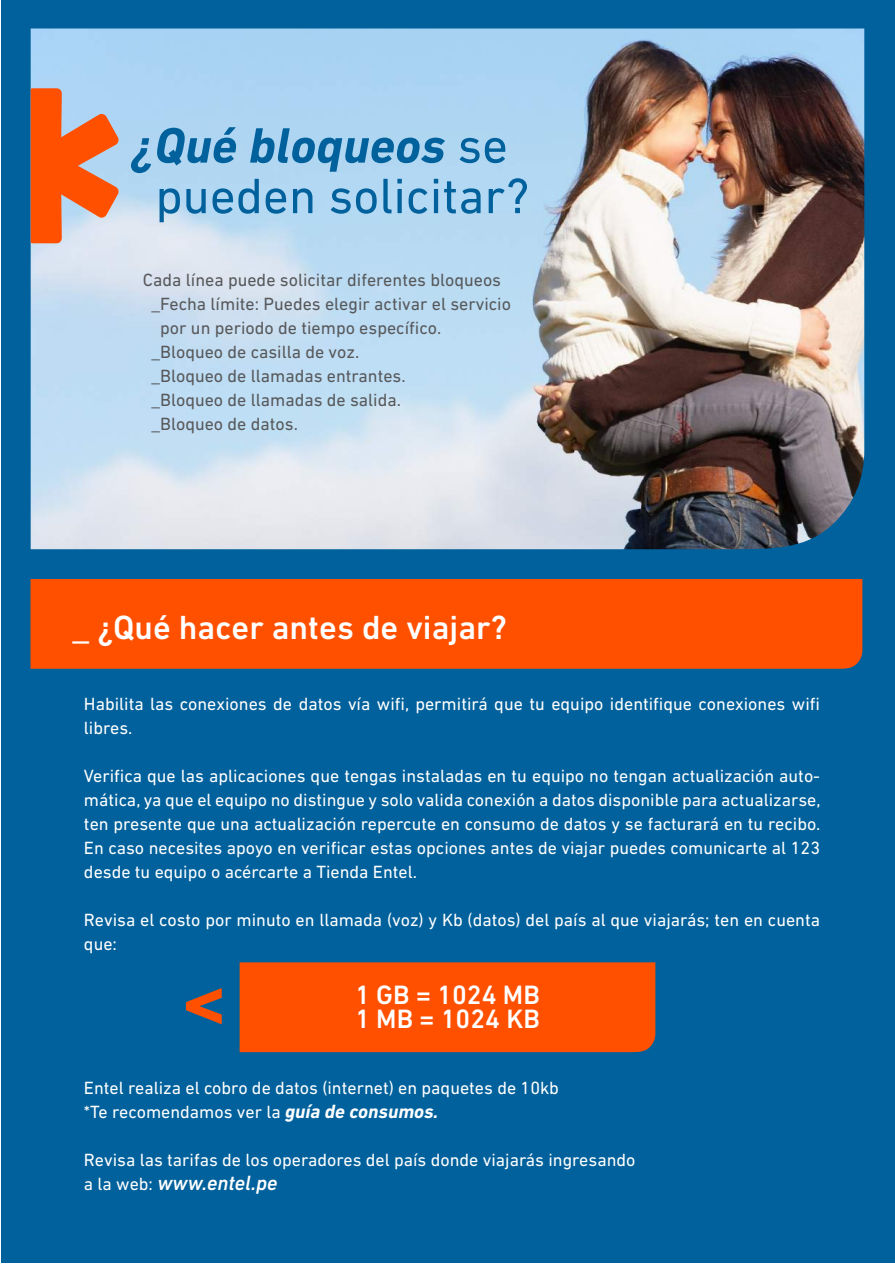
<style>
.page{position:relative;width:895px;height:1264px;background:#fff}
.page>*{position:absolute;margin:0;border:0;box-sizing:border-box;transform-origin:0 0}
.t1{font:italic 700 80.4px "DIN Next LT Pro";color:#ff5000}
.t2{font:50.55px/50.6px "DIN Next LT Pro";color:#00619c;text-align:center}
.t3{font:500 34.05px "DIN Next LT Pro";color:#fff}
.t4{font:500 27px "DIN Next LT Pro";color:#fff}
.t5{font:italic 500 21px "DIN Next LT Pro";color:#fff}
.t6{font:18px/24px "DIN Next LT Pro";color:#fff}
.t7{font:18px "DIN Next LT Pro";color:#57585a}
.s1{font-weight:700;font-style:italic}
.s2{font-weight:700;font-style:italic;font-size:19.5px}
.s3{font-weight:400;font-style:normal;font-size:18px}
</style>
<div class="page">
<div style="left:1px;top:0;width:893px;height:1263px;background:#00619c"></div>
<div style="left:30px;top:579px;width:832px;height:90px;background:#ff5000"></div>
<div style="left:239px;top:962px;width:416px;height:90px;background:#ff5000"></div>
<img style="left:31px;top:28px;width:833px;height:522px">
<svg style="left:31px;top:88px;width:88px;height:155px;background:#e5845c"></svg>
<h2 class="t2" style="left:131px;top:120px;width:399px"><span class="s1">¿Qué bloqueos</span> se pueden solicitar?</h2>
<p class="t7" style="left:143px;top:270px;width:359px">Cada línea puede solicitar diferentes bloqueos</p>
<p class="t7" style="left:152px;top:294px;width:361px">_Fecha límite: Puedes elegir activar el servicio</p>
<p class="t7" style="left:160px;top:318px;width:282px">por un periodo de tiempo específico.</p>
<p class="t7" style="left:152px;top:342px;width:209px">_Bloqueo de casilla de voz.</p>
<p class="t7" style="left:152px;top:366px;width:255px">_Bloqueo de llamadas entrantes.</p>
<p class="t7" style="left:152px;top:390px;width:251px">_Bloqueo de llamadas de salida.</p>
<p class="t7" style="left:152px;top:414px;width:148px">_Bloqueo de datos.</p>
<h3 class="t3" style="left:73px;top:608px;width:436px">_ ¿Qué hacer antes de viajar?</h3>
<p class="t6" style="left:84px;top:692px;width:737px">Habilita las conexiones de datos vía wifi, permitirá que tu equipo identifique conexiones wifi libres.</p>
<p class="t6" style="left:84px;top:764px;width:738px;text-align:justify">Verifica que las aplicaciones que tengas instaladas en tu equipo no tengan actualización auto&shy;mática, ya que el equipo no distingue y solo valida conexión a datos disponible para actualizarse, ten presente que una actualización repercute en consumo de datos y se facturará en tu recibo.<br>En caso necesites apoyo en verificar estas opciones antes de viajar puedes comunicarte al 123 desde tu equipo o acércarte a Tienda Entel.</p>
<p class="t6" style="left:84px;top:908px;width:737px">Revisa el costo por minuto en llamada (voz) y Kb (datos) del país al que viajarás; ten en cuenta que:</p>
<h1 class="t1" style="left:181px;top:954px;width:45px">&lt;</h1>
<h3 class="t4" style="left:355px;top:979px;width:186px">1 GB = 1024 MB</h3>
<h3 class="t4" style="left:355px;top:1003px;width:186px">1 MB = 1024 KB</h3>
<p class="t6" style="left:84px;top:1076px;width:476px">Entel realiza el cobro de datos (internet) en paquetes de 10kb *Te recomendamos ver la <span class="s2">guía de consumos.</span></p>
<p class="t6" style="left:84px;top:1148px;width:553px">Revisa las tarifas de los operadores del país donde viajarás ingresando</p>
<p class="t5" style="left:84px;top:1171px;width:195px"><span class="s3">a la web:</span> www.entel.pe</p>
</div>
